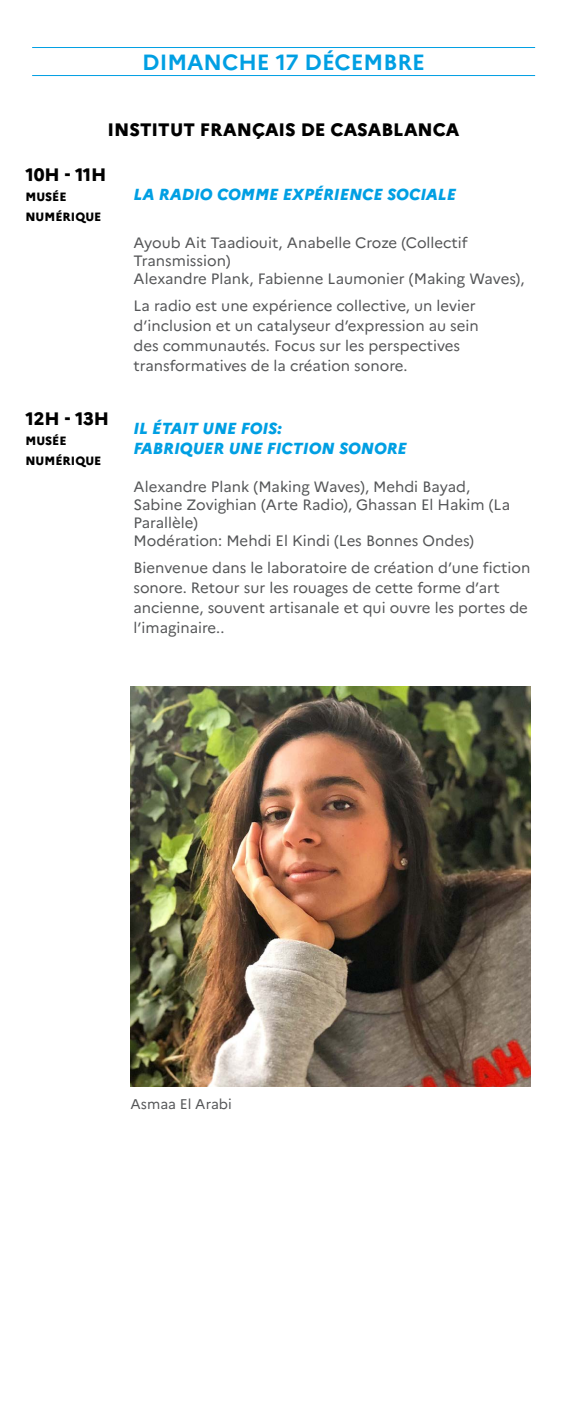
<style>
.page{position:relative;width:567px;height:1418px;background:#fff}
.page>*{position:absolute;margin:0;border:0;box-sizing:border-box;transform-origin:0 0}
.t1{font:700 22px "Marianne";color:#009fe3}
.t2{font:800 18px "Marianne";color:#000}
.t3{font:italic 800 16px/19.2px "Marianne";color:#009fe3}
.t4{font:15px/20px "Marianne";color:#545557}
.t5{font:14px "Marianne";color:#545557}
.t6{font:800 12px/20px "Marianne";color:#000}
</style>
<div class="page">
<img style="left:131px;top:686px;width:400px;height:400px">
<hr style="left:32px;top:75px;width:503px;height:1px;background:#009fe3">
<hr style="left:32px;top:47px;width:503px;height:1px;background:#009fe3">
<h1 class="t1" style="left:142px;top:45px;width:284px">DIMANCHE 17 DÉCEMBRE</h1>
<p class="t2" style="left:107px;top:116px;width:353px">INSTITUT FRANÇAIS DE CASABLANCA</p>
<p class="t2" style="left:25px;top:160px;width:83px">10H - 11H</p>
<p class="t6" style="left:25px;top:185px;width:77px">MUSÉE<br>NUMÉRIQUE</p>
<p class="t3" style="left:133px;top:183px;width:324px">LA RADIO COMME EXPÉRIENCE SOCIALE</p>
<p class="t4" style="left:133px;top:232px;width:392px;line-height:18px">Ayoub Ait Taadiouit, Anabelle Croze (Collectif<br>Transmission)<br>Alexandre Plank, Fabienne Laumonier (Making Waves),</p>
<p class="t4" style="left:133px;top:295px;width:347px">La radio est une expérience collective, un levier d’inclusion et un catalyseur d’expression au sein des communautés. Focus sur les perspectives transformatives de la création sonore.</p>
<p class="t2" style="left:25px;top:404px;width:85px">12H - 13H</p>
<p class="t6" style="left:25px;top:429px;width:77px">MUSÉE<br>NUMÉRIQUE</p>
<p class="t3" style="left:133px;top:418px;width:275px">IL ÉTAIT UNE FOIS:<br>FABRIQUER UNE FICTION SONORE</p>
<p class="t4" style="left:133px;top:476px;width:378px;line-height:18px">Alexandre Plank (Making Waves), Mehdi Bayad, Sabine Zovighian (Arte Radio), Ghassan El Hakim (La Parallèle)<br>Modération: Mehdi El Kindi (Les Bonnes Ondes)</p>
<p class="t4" style="left:133px;top:557px;width:398px">Bienvenue dans le laboratoire de création d’une fiction sonore. Retour sur les rouages de cette forme d’art ancienne, souvent artisanale et qui ouvre les portes de l’imaginaire..</p>
<p class="t5" style="left:131px;top:1093px;width:103px">Asmaa El Arabi</p>
</div>
